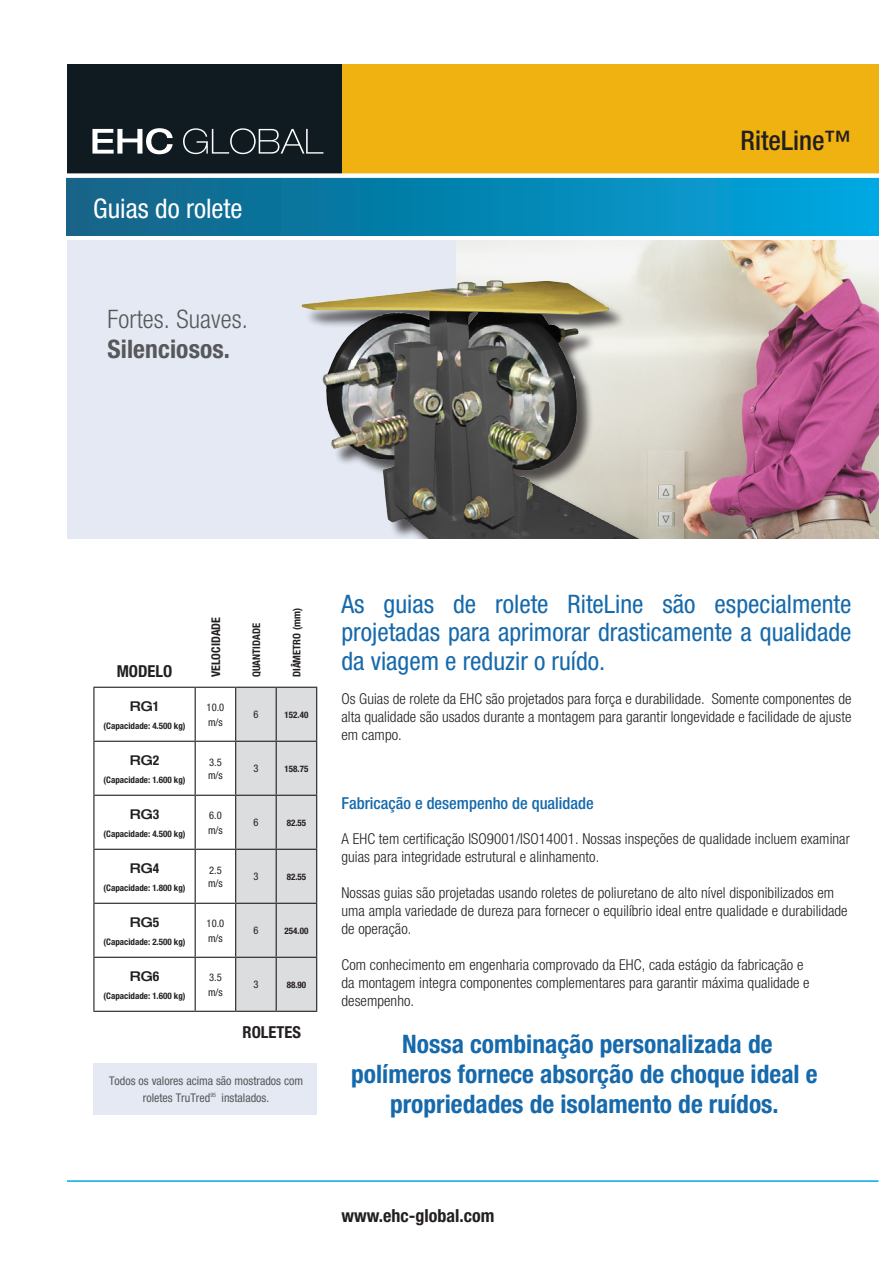
<style>
.page{position:relative;width:893px;height:1263px;background:#fff}
.page>*{position:absolute;margin:0;border:0;box-sizing:border-box;transform-origin:0 0}
.t1{font:condensed 27px "Helvetica Neue";color:#fff}
.t2{font:500 condensed 27px "Helvetica Neue";color:#231f20}
.t3{font:condensed 25.5px/28.5px "Helvetica Neue";color:#1669ab;text-align:justify}
.t4{font:700 condensed 25.5px/30px "Helvetica Neue";color:#1669ab;text-align:center}
.t5{font:300 condensed 25.5px "Helvetica Neue";letter-spacing:.005em;color:#57585a}
.t6{font:700 condensed 25.5px "Helvetica Neue";letter-spacing:.005em;color:#57585a}
.t7{font:700 condensed 18px "Helvetica Neue LT Std";color:#231f20}
.t8{font:500 condensed 16.5px "Helvetica Neue";color:#1669ab}
.t9{font:700 condensed 16.5px "Helvetica Neue";color:#231f20}
.t10{font:300 condensed 15px/18px "Helvetica Neue";letter-spacing:.005em;color:#231f20}
.t11{font:500 expanded 13.5px "Helvetica Neue";color:#231f20}
.t12{font:condensed 12px/16.5px "Helvetica Neue";color:#57585a;text-align:center}
.t13{font:700 condensed 12px "Helvetica Neue";color:#231f20}
.t14{font:condensed 10.5px/14.4px "Helvetica Neue";color:#231f20}
.t15{font:700 condensed 10.5px "Helvetica Neue";color:#231f20}
.t16{font:700 condensed 9px "Helvetica Neue";color:#231f20}
.s1{font-weight:700;font-stretch:condensed}
</style>
<div class="page">
<hr style="left:67px;top:1180px;width:811px;height:2px;background:#00aae5">
<div style="left:67px;top:177px;width:811px;height:58px;background:linear-gradient(to right,#116284,#00a7e0)"></div>
<div style="left:257px;top:64px;width:621px;height:110px;background:#efb211"></div>
<div style="left:67px;top:64px;width:275px;height:110px;background:#101a21"></div>
<svg style="left:92px;top:128px;width:81px;height:26px"></svg>
<svg style="left:183px;top:128px;width:140px;height:26px"></svg>
<div style="left:0;top:173px;width:893px;height:5px;background:#fff"></div>
<div style="left:67px;top:240px;width:811px;height:298px;background:#e4e9f3"></div>
<img style="left:456px;top:240px;width:422px;height:298px">
<img style="left:301px;top:268px;width:382px;height:270px">
<div style="left:236px;top:688px;width:80px;height:323px;background:#dcdddf"></div>
<hr style="left:93px;top:687px;width:102px;height:1px;background:#231f20">
<hr style="left:195px;top:688px;width:1px;height:53px;background:#231f20">
<hr style="left:235px;top:688px;width:1px;height:53px;background:#231f20">
<hr style="left:276px;top:688px;width:1px;height:53px;background:#231f20">
<hr style="left:316px;top:688px;width:1px;height:53px;background:#231f20">
<hr style="left:93px;top:741px;width:102px;height:1px;background:#231f20">
<hr style="left:195px;top:741px;width:41px;height:1px;background:#231f20">
<hr style="left:195px;top:742px;width:1px;height:53px;background:#231f20">
<hr style="left:236px;top:741px;width:40px;height:1px;background:#231f20">
<hr style="left:235px;top:742px;width:1px;height:53px;background:#231f20">
<hr style="left:276px;top:741px;width:41px;height:1px;background:#231f20">
<hr style="left:276px;top:742px;width:1px;height:53px;background:#231f20">
<hr style="left:316px;top:742px;width:1px;height:53px;background:#231f20">
<hr style="left:195px;top:795px;width:41px;height:1px;background:#231f20">
<hr style="left:195px;top:796px;width:1px;height:53px;background:#231f20">
<hr style="left:236px;top:795px;width:40px;height:1px;background:#231f20">
<hr style="left:235px;top:796px;width:1px;height:53px;background:#231f20">
<hr style="left:276px;top:795px;width:41px;height:1px;background:#231f20">
<hr style="left:276px;top:796px;width:1px;height:53px;background:#231f20">
<hr style="left:316px;top:796px;width:1px;height:53px;background:#231f20">
<hr style="left:93px;top:849px;width:102px;height:1px;background:#231f20">
<hr style="left:195px;top:849px;width:41px;height:1px;background:#231f20">
<hr style="left:195px;top:850px;width:1px;height:53px;background:#231f20">
<hr style="left:236px;top:849px;width:40px;height:1px;background:#231f20">
<hr style="left:235px;top:850px;width:1px;height:53px;background:#231f20">
<hr style="left:276px;top:849px;width:41px;height:1px;background:#231f20">
<hr style="left:276px;top:850px;width:1px;height:53px;background:#231f20">
<hr style="left:316px;top:850px;width:1px;height:53px;background:#231f20">
<hr style="left:93px;top:903px;width:102px;height:1px;background:#231f20">
<hr style="left:195px;top:904px;width:1px;height:53px;background:#231f20">
<hr style="left:235px;top:904px;width:1px;height:53px;background:#231f20">
<hr style="left:276px;top:904px;width:1px;height:53px;background:#231f20">
<hr style="left:316px;top:904px;width:1px;height:53px;background:#231f20">
<hr style="left:195px;top:958px;width:1px;height:53px;background:#231f20">
<hr style="left:235px;top:958px;width:1px;height:53px;background:#231f20">
<hr style="left:276px;top:958px;width:1px;height:53px;background:#231f20">
<hr style="left:316px;top:958px;width:1px;height:53px;background:#231f20">
<hr style="left:93px;top:688px;width:1px;height:53px;background:#231f20">
<hr style="left:195px;top:687px;width:41px;height:1px;background:#231f20">
<hr style="left:236px;top:687px;width:40px;height:1px;background:#231f20">
<hr style="left:276px;top:687px;width:41px;height:1px;background:#231f20">
<hr style="left:93px;top:742px;width:1px;height:53px;background:#231f20">
<hr style="left:93px;top:796px;width:1px;height:53px;background:#231f20">
<hr style="left:93px;top:795px;width:102px;height:1px;background:#231f20">
<hr style="left:93px;top:850px;width:1px;height:53px;background:#231f20">
<hr style="left:93px;top:904px;width:1px;height:53px;background:#231f20">
<hr style="left:195px;top:903px;width:41px;height:1px;background:#231f20">
<hr style="left:236px;top:903px;width:40px;height:1px;background:#231f20">
<hr style="left:276px;top:903px;width:41px;height:1px;background:#231f20">
<hr style="left:93px;top:958px;width:1px;height:53px;background:#231f20">
<hr style="left:93px;top:957px;width:102px;height:1px;background:#231f20">
<hr style="left:195px;top:957px;width:41px;height:1px;background:#231f20">
<hr style="left:236px;top:957px;width:40px;height:1px;background:#231f20">
<hr style="left:276px;top:957px;width:41px;height:1px;background:#231f20">
<hr style="left:93px;top:1011px;width:102px;height:1px;background:#231f20">
<hr style="left:195px;top:1011px;width:41px;height:1px;background:#231f20">
<hr style="left:236px;top:1011px;width:40px;height:1px;background:#231f20">
<hr style="left:276px;top:1011px;width:41px;height:1px;background:#231f20">
<div style="left:93px;top:1063px;width:224px;height:52px;background:#e4e9f3"></div>
<h1 class="t1" style="left:93px;top:193px;width:151px">Guias do rolete</h1>
<h2 class="t5" style="left:107px;top:304px;width:142px">Fortes. Suaves.</h2>
<h2 class="t6" style="left:107px;top:333px;width:124px">Silenciosos.</h2>
<h1 class="t2" style="left:740px;top:124px;width:112px">RiteLine™</h1>
<p class="t9" style="left:117px;top:661px;width:57px">MODELO</p>
<p class="t13" style="left:209px;top:677px;width:61px;rotate:-90deg">VELOCIDADE</p>
<p class="t15" style="left:250px;top:677px;width:56px;rotate:-90deg">QUANTIDADE</p>
<p class="t15" style="left:290px;top:677px;width:70px;rotate:-90deg">DIÂMETRO (mm)</p>
<p class="t11" style="left:130px;top:697px;width:31px">RG<span class="s1">1</span></p>
<p class="t16" style="left:104px;top:720px;width:84px">(Capacidade: 4.500 kg)</p>
<p class="t14" style="left:207px;top:700px;width:19px">10.0 m/s</p>
<p class="t14" style="left:253px;top:707px;width:7px">6</p>
<p class="t16" style="left:285px;top:709px;width:25px">152.40</p>
<p class="t11" style="left:130px;top:751px;width:31px">RG<span class="s1">2</span></p>
<p class="t16" style="left:104px;top:774px;width:84px">(Capacidade: 1.600 kg)</p>
<p class="t14" style="left:208px;top:756px;width:16px;line-height:12.6px">3.5 m/s</p>
<p class="t14" style="left:253px;top:761px;width:7px">3</p>
<p class="t16" style="left:285px;top:763px;width:25px">158.75</p>
<p class="t11" style="left:130px;top:805px;width:31px">RG<span class="s1">3</span></p>
<p class="t16" style="left:104px;top:828px;width:84px">(Capacidade: 4.500 kg)</p>
<p class="t14" style="left:208px;top:808px;width:16px">6.0 m/s</p>
<p class="t14" style="left:253px;top:815px;width:7px">6</p>
<p class="t16" style="left:287px;top:817px;width:21px">82.55</p>
<p class="t11" style="left:130px;top:859px;width:31px">RG<span class="s1">4</span></p>
<p class="t16" style="left:104px;top:882px;width:84px">(Capacidade: 1.800 kg)</p>
<p class="t14" style="left:208px;top:864px;width:16px;line-height:12.6px">2.5 m/s</p>
<p class="t14" style="left:253px;top:869px;width:7px">3</p>
<p class="t16" style="left:287px;top:871px;width:21px">82.55</p>
<p class="t11" style="left:130px;top:913px;width:31px">RG<span class="s1">5</span></p>
<p class="t16" style="left:104px;top:936px;width:84px">(Capacidade: 2.500 kg)</p>
<p class="t14" style="left:207px;top:916px;width:19px">10.0 m/s</p>
<p class="t14" style="left:253px;top:923px;width:7px">6</p>
<p class="t16" style="left:285px;top:925px;width:25px">254.00</p>
<p class="t11" style="left:130px;top:967px;width:31px">RG<span class="s1">6</span></p>
<p class="t16" style="left:104px;top:990px;width:84px">(Capacidade: 1.600 kg)</p>
<p class="t14" style="left:208px;top:970px;width:16px">3.5 m/s</p>
<p class="t14" style="left:253px;top:977px;width:7px">3</p>
<p class="t16" style="left:287px;top:979px;width:21px">88.90</p>
<p class="t9" style="left:243px;top:1022px;width:60px">ROLETES</p>
<p class="t12" style="left:109px;top:1072px;width:196px">Todos os valores acima são mostrados com roletes TruTred<sup>95</sup> instalados.</p>
<h2 class="t3" style="left:341px;top:589px;width:512px">As guias de rolete RiteLine são especialmente projetadas para aprimorar drasticamente a qualidade da viagem e reduzir o ruído.</h2>
<p class="t10" style="left:341px;top:690px;width:511px;text-align:justify">Os Guias de rolete da EHC são projetados para força e durabilidade. Somente componentes de alta qualidade são usados durante a montagem para garantir longevidade e facilidade de ajuste em campo.</p>
<p class="t8" style="left:341px;top:793px;width:254px">Fabricação e desempenho de qualidade</p>
<p class="t10" style="left:341px;top:829px;width:510px">A EHC tem certificação ISO9001/ISO14001. Nossas inspeções de qualidade incluem examinar guias para integridade estrutural e alinhamento.</p>
<p class="t10" style="left:341px;top:883px;width:508px">Nossas guias são projetadas usando roletes de poliuretano de alto nível disponibilizados em uma ampla variedade de dureza para fornecer o equilíbrio ideal entre qualidade e durabilidade de operação.</p>
<p class="t10" style="left:341px;top:955px;width:470px">Com conhecimento em engenharia comprovado da EHC, cada estágio da fabricação e da montagem integra componentes complementares para garantir máxima qualidade e desempenho.</p>
<h2 class="t4" style="left:351px;top:1029px;width:468px">Nossa combinação personalizada de polímeros fornece absorção de choque ideal e propriedades de isolamento de ruídos.</h2>
<p class="t7" style="left:341px;top:1204px;width:154px">www.ehc-global.com</p>
</div>
